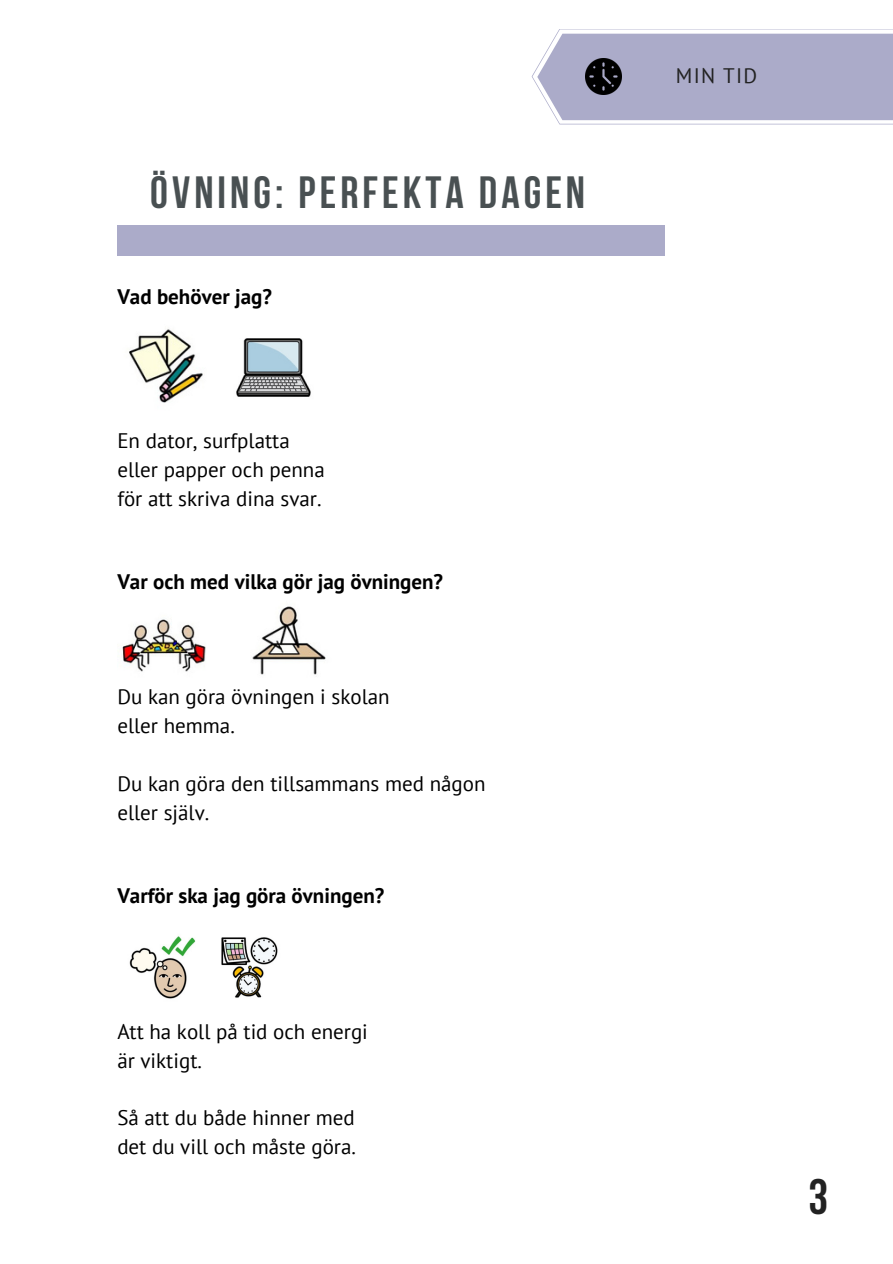
<style>
.page{position:relative;width:893px;height:1264px;background:#fff}
.page>*{position:absolute;margin:0;border:0;box-sizing:border-box;transform-origin:0 0}
.t1{font:700 49.65px "Bebas Neue";color:#222}
.t2{font:700 45px "Bebas Neue";letter-spacing:.09em;color:#495052}
.t3{font:21px "PT Sans";color:#000}
.t4{font:700 21px "PT Sans";color:#000}
.t5{font:21px "PT Sans";letter-spacing:.06em;color:#222}
</style>
<div class="page">
<div style="left:117px;top:226px;width:548px;height:29px;background:#ababc9"></div>
<img style="left:122px;top:619px;width:84px;height:53px">
<img style="left:252px;top:606px;width:74px;height:69px">
<img style="left:221px;top:937px;width:57px;height:61px">
<img style="left:129px;top:329px;width:74px;height:74px">
<svg style="left:531px;top:29px;width:361px;height:95px;background:#b6b6d0"></svg>
<img style="left:585px;top:58px;width:36px;height:36px">
<img style="left:236px;top:338px;width:75px;height:59px">
<img style="left:129px;top:936px;width:67px;height:63px">
<p class="t2" style="left:150px;top:174px;width:436px">ÖVNING: PERFEKTA DAGEN</p>
<p class="t4" style="left:117px;top:283px;width:156px">Vad behöver jag?</p>
<p class="t3" style="left:117px;top:426px;width:174px">En dator, surfplatta</p>
<p class="t3" style="left:117px;top:455px;width:209px">eller papper och penna</p>
<p class="t3" style="left:117px;top:484px;width:206px">för att skriva dina svar.</p>
<p class="t4" style="left:117px;top:567px;width:327px">Var och med vilka gör jag övningen?</p>
<p class="t3" style="left:117px;top:683px;width:274px">Du kan göra övningen i skolan</p>
<p class="t3" style="left:117px;top:711px;width:119px">eller hemma.</p>
<p class="t3" style="left:117px;top:769px;width:370px">Du kan göra den tillsammans med någon</p>
<p class="t3" style="left:117px;top:798px;width:93px">eller själv.</p>
<p class="t4" style="left:117px;top:881px;width:268px">Varför ska jag göra övningen?</p>
<p class="t3" style="left:117px;top:1017px;width:252px">Att ha koll på tid och energi</p>
<p class="t3" style="left:117px;top:1046px;width:86px">är viktigt.</p>
<p class="t3" style="left:117px;top:1104px;width:239px">Så att du både hinner med</p>
<p class="t3" style="left:117px;top:1132px;width:240px">det du vill och måste göra.</p>
<p class="t5" style="left:675px;top:62px;width:83px">MIN TID</p>
<p class="t1" style="left:808px;top:1176px;width:21px">3</p>
</div>
